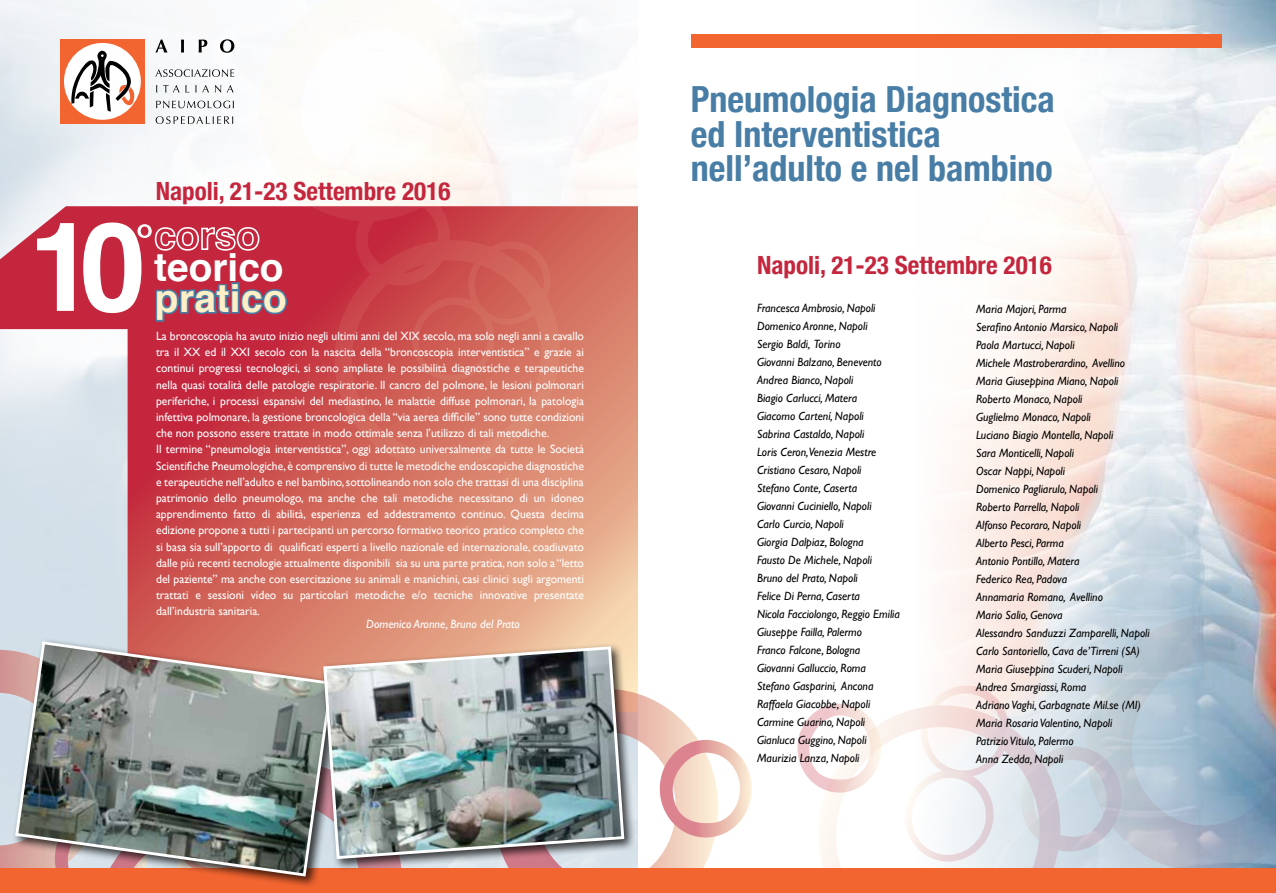
<style>
.page{position:relative;width:1276px;height:893px;background:#fff}
.page>*{position:absolute;margin:0;border:0;box-sizing:border-box;transform-origin:0 0}
.t1{font:700 123.9px "Helvetica";color:#fff;scale:.96 1}
.t2{font:700 52.65px "Minion Pro";color:#fff}
.t3{font:700 38.85px "Helvetica";color:#fff}
.t4{font:700 38.85px "Helvetica";letter-spacing:.01em;color:#ffefc6}
.t5{font:700 condensed 36px/34.5px "Helvetica Neue";color:#487da6}
.t6{font:700 condensed 25.05px "Helvetica Neue";color:#c4263d}
.t7{font:12px/16.2px "Gill Sans";color:#fff}
.t8{font:italic 12px/18px "Gill Sans";color:#000}
.t9{font:italic 12px "Gill Sans";color:#fff}
</style>
<div class="page">
<img style="left:819px;top:0;width:457px;height:868px">
<img style="left:0;top:0;width:638px;height:206px">
<div style="left:60px;top:39px;width:84px;height:84px;background:#f26531"></div>
<div style="left:64px;top:43px;width:77px;height:77px;background:#fff;border-radius:50%"></div>
<svg style="left:70px;top:51px;width:64px;height:61px"></svg>
<svg style="left:155px;top:39px;width:12px;height:14px"></svg>
<svg style="left:181px;top:40px;width:3px;height:13px"></svg>
<svg style="left:199px;top:40px;width:8px;height:13px"></svg>
<svg style="left:220px;top:39px;width:14px;height:14px"></svg>
<svg style="left:155px;top:69px;width:79px;height:8px"></svg>
<svg style="left:163px;top:85px;width:26px;height:7px"></svg>
<svg style="left:202px;top:85px;width:7px;height:7px"></svg>
<svg style="left:215px;top:85px;width:6px;height:8px"></svg>
<svg style="left:227px;top:85px;width:7px;height:7px"></svg>
<svg style="left:156px;top:101px;width:78px;height:7px"></svg>
<svg style="left:156px;top:116px;width:77px;height:8px"></svg>
<svg style="left:0;top:206px;width:638px;height:483px;background:#d37e7b"></svg>
<div style="left:691px;top:34px;width:531px;height:14px;background:#f26531"></div>
<svg style="left:0;top:650px;width:12px;height:218px;background:#d1c8ce"></svg>
<svg style="left:797px;top:704px;width:84px;height:89px"></svg>
<svg style="left:636px;top:689px;width:79px;height:179px"></svg>
<svg style="left:660px;top:740px;width:92px;height:97px"></svg>
<div style="left:0;top:868px;width:638px;height:25px;background:#f26531"></div>
<div style="left:638px;top:868px;width:638px;height:25px;background:#f26531"></div>
<div style="left:12px;top:638px;width:333px;height:251px;background:#000;opacity:.75"></div>
<img style="left:14px;top:640px;width:320px;height:238px">
<div style="left:320px;top:643px;width:316px;height:229px;background:#000;opacity:.75"></div>
<img style="left:322px;top:645px;width:304px;height:216px">
<svg style="left:154px;top:226px;width:106px;height:25px;background:#d46777"></svg>
<svg style="left:154px;top:281px;width:135px;height:42px;background:#934765"></svg>
<svg style="left:243px;top:0;width:260px;height:237px"></svg>
<svg style="left:350px;top:183px;width:206px;height:42px"></svg>
<svg style="left:320px;top:225px;width:254px;height:259px;background:#d06058"></svg>
<h3 class="t6" style="left:156px;top:170px;width:296px">Napoli, 21-23 Settembre 2016</h3>
<h1 class="t1" style="left:29px;top:167px;width:123px">10</h1>
<h2 class="t2" style="left:136px;top:205px;width:19px">°</h2>
<h3 class="t3" style="left:154px;top:236px;width:131px">teorico</h3>
<h3 class="t4" style="left:155px;top:267px;width:133px">pratico</h3>
<p class="t7" style="left:156px;top:328px;width:429px">La broncoscopia ha avuto inizio negli ultimi anni del XIX secolo, ma solo negli anni a cavallo tra il XX ed il XXI secolo con la nascita della “broncoscopia interventistica” e grazie ai continui progressi tecnologici, si sono ampliate le possibilità diagnostiche e terapeutiche nella quasi totalità delle patologie respiratorie. Il cancro del polmone, le lesioni polmonari periferiche, i processi espansivi del mediastino, le malattie diffuse polmonari, la patologia infettiva polmonare, la gestione broncologica della “via aerea difficile” sono tutte condizioni che non possono essere trattate in modo ottimale senza l’utilizzo di tali metodiche.<br>Il termine “pneumologia interventistica”, oggi adottato universalmente da tutte le Società Scientifiche Pneumologiche, è comprensivo di tutte le metodiche endoscopiche diagnostiche e terapeutiche nell’adulto e nel bambino, sottolineando non solo che trattasi di una disciplina patrimonio dello pneumologo, ma anche che tali metodiche necessitano di un idoneo apprendimento fatto di abilità, esperienza ed addestramento continuo. Questa decima edizione propone a tutti i partecipanti un percorso formativo teorico pratico completo che si basa sia sull’apporto di qualificati esperti a livello nazionale ed internazionale, coadiuvato dalle più recenti tecnologie attualmente disponibili sia su una parte pratica, non solo a “letto del paziente” ma anche con esercitazione su animali e manichini, casi clinici sugli argomenti trattati e sessioni video su particolari metodiche e/o tecniche innovative presentate dall’industria sanitaria.</p>
<p class="t9" style="left:366px;top:617px;width:155px">Domenico Aronne, Bruno del Prato</p>
<h3 class="t5" style="left:691px;top:80px;width:365px">Pneumologia Diagnostica ed Interventistica nell’adulto e nel bambino</h3>
<h3 class="t6" style="left:757px;top:244px;width:296px">Napoli, 21-23 Settembre 2016</h3>
<p class="t8" style="left:757px;top:299px;width:144px">Francesca Ambrosio, Napoli<br>Domenico Aronne, Napoli<br>Sergio Baldi, Torino<br>Giovanni Balzano, Benevento<br>Andrea Bianco, Napoli<br>Biagio Carlucci, Matera<br>Giacomo Cartení, Napoli<br>Sabrina Castaldo, Napoli<br>Loris Ceron,Venezia Mestre<br>Cristiano Cesaro, Napoli<br>Stefano Conte, Caserta<br>Giovanni Cuciniello, Napoli<br>Carlo Curcio, Napoli<br>Giorgia Dalpiaz, Bologna<br>Fausto De Michele, Napoli<br>Bruno del Prato, Napoli<br>Felice Di Perna, Caserta<br>Nicola Facciolongo, Reggio Emilia<br>Giuseppe Failla, Palermo<br>Franco Falcone, Bologna<br>Giovanni Galluccio, Roma<br>Stefano Gasparini, Ancona<br>Raffaela Giacobbe, Napoli<br>Carmine Guarino, Napoli<br>Gianluca Guggino, Napoli<br>Maurizia Lanza, Napoli</p>
<p class="t8" style="left:976px;top:300px;width:175px">Maria Majori, Parma<br>Serafino Antonio Marsico, Napoli<br>Paola Martucci, Napoli<br>Michele Mastroberardino, Avellino<br>Maria Giuseppina Miano, Napoli<br>Roberto Monaco, Napoli<br>Guglielmo Monaco, Napoli<br>Luciano Biagio Montella, Napoli<br>Sara Monticelli, Napoli<br>Oscar Nappi, Napoli<br>Domenico Pagliarulo, Napoli<br>Roberto Parrella, Napoli<br>Alfonso Pecoraro, Napoli<br>Alberto Pesci, Parma<br>Antonio Pontillo, Matera<br>Federico Rea, Padova<br>Annamaria Romano, Avellino<br>Mario Salio, Genova<br>Alessandro Sanduzzi Zamparelli, Napoli<br>Carlo Santoriello, Cava de’Tirreni (SA)<br>Maria Giuseppina Scuderi, Napoli<br>Andrea Smargiassi, Roma<br>Adriano Vaghi, Garbagnate Mil.se (MI)<br>Maria Rosaria Valentino, Napoli<br>Patrizio Vitulo, Palermo<br>Anna Zedda, Napoli</p>
</div>
